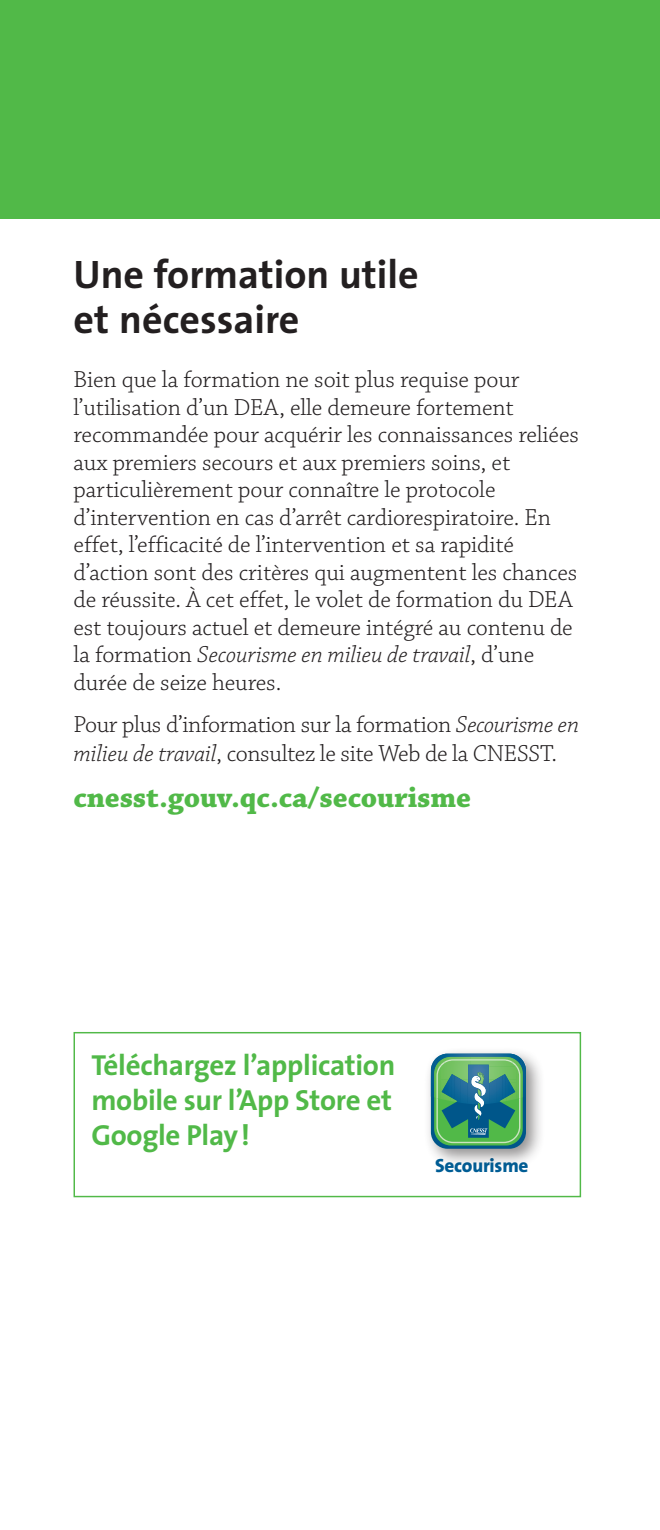
<style>
.page{position:relative;width:660px;height:1530px;background:#fff}
.page>*{position:absolute;margin:0;border:0;box-sizing:border-box;transform-origin:0 0}
.t1{font:700 40px/45px "The Sans";color:#231f20}
.t2{font:700 30px "Chaparral Pro";letter-spacing:-.005em;color:#51b948}
.t3{font:700 29px/35px "The Sans";letter-spacing:-.01em;color:#51b948;text-align:justify}
.t4{font:300 24.5px/27.5px "Chaparral Pro";letter-spacing:-.005em;color:#231f20}
.t5{font:800 19.25px "The Sans";letter-spacing:-.01em;color:#005d95}
.s1{font-style:italic}
</style>
<div class="page">
<div style="left:0;top:0;width:660px;height:219px;background:#51b948"></div>
<div style="left:74px;top:1032px;width:507px;height:165px;border:1px solid #51b948"></div>
<div style="left:423px;top:1046px;width:124px;height:123px;background:#231f20;opacity:.5"></div>
<div style="left:431px;top:1054px;width:95px;height:95px;background:#00568a;border-radius:17px"></div>
<svg style="left:434px;top:1057px;width:89px;height:89px"></svg>
<svg style="left:431px;top:1054px;width:95px;height:89px"></svg>
<h1 class="t1" style="left:74px;top:251px;width:347px">Une formation utile et nécessaire</h1>
<p class="t4" style="left:74px;top:367px;width:507px">Bien que la formation ne soit plus requise pour l’utilisation d’un DEA, elle demeure fortement recommandée pour acquérir les connaissances reliées aux premiers secours et aux premiers soins, et particulièrement pour connaître le protocole d’intervention en cas d’arrêt cardiorespiratoire. En effet, l’efficacité de l’intervention et sa rapidité d’action sont des critères qui augmentent les chances de réussite. À cet effet, le volet de formation du DEA est toujours actuel et demeure intégré au contenu de la formation <span class="s1">Secourisme en milieu de travail</span>, d’une durée de seize heures.</p>
<p class="t4" style="left:74px;top:711px;width:507px;line-height:28.8px">Pour plus d’information sur la formation <span class="s1">Secourisme en milieu de travail</span>, consultez le site Web de la CNESST.</p>
<p class="t2" style="left:74px;top:780px;width:399px">cnesst.gouv.qc.ca/secourisme</p>
<p class="t3" style="left:91px;top:1047px;width:306px">Téléchargez l’application mobile sur l’App Store et Google Play!</p>
<p class="t5" style="left:435px;top:1150px;width:95px">Secourisme</p>
</div>
